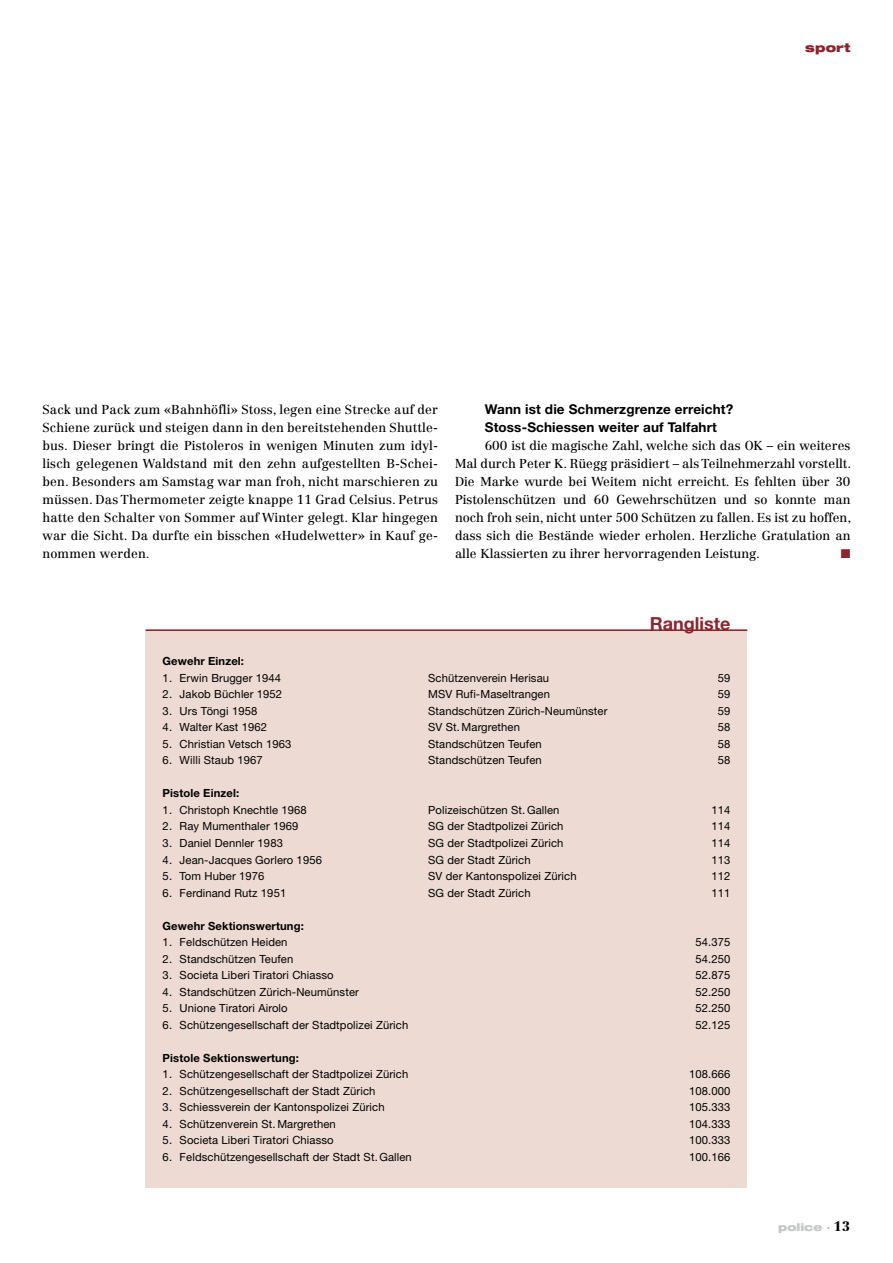
<style>
.page{position:relative;width:893px;height:1263px;background:#fff}
.page>*{position:absolute;margin:0;border:0;box-sizing:border-box;transform-origin:0 0}
.t1{font:700 18px "Helvetica Neue LT Std";color:#8f232c}
.t2{font:700 13.5px/18px "Helvetica Neue LT Std";letter-spacing:.01em;color:#000}
.t3{font:12.75px/18px "Centennial LT Std";color:#000;text-align:justify}
.t4{font:12.75px "Zapf Dingbats ITC";color:#8f232c}
.t5{font:900 expanded 12px "Helvetica Neue LT Std";letter-spacing:.015em;color:#8f232c}
.t6{font:11.25px "Helvetica Neue LT Std";letter-spacing:.01em;color:#000}
.t7{font:700 11.25px "Helvetica Neue LT Std";letter-spacing:.01em;color:#000}
.t8{font:900 expanded 10.5px "Helvetica Neue LT Std";color:#c5c7c7}
.s1{font-family:"Centennial LT Std";font-stretch:normal;color:#9d9e9e}
.s2{font-family:"Centennial LT Std";font-stretch:normal;font-size:13.5px;color:#000}
</style>
<div class="page">
<div style="left:146px;top:630px;width:601px;height:558px;background:#ecdad3"></div>
<hr style="left:146px;top:629px;width:601px;height:2px;background:#8f232c">
<p class="t5" style="left:805px;top:40px;width:47px">sport</p>
<p class="t3" style="left:43px;top:401px;width:397px">Sack und Pack zum «Bahnhöfli» Stoss, legen eine Strecke auf der Schiene zurück und steigen dann in den bereitstehenden Shuttle&shy;bus. Dieser bringt die Pistoleros in wenigen Minuten zum idyl&shy;lisch gelegenen Waldstand mit den zehn aufgestellten B-Schei&shy;ben. Besonders am Samstag war man froh, nicht marschieren zu müssen. Das Thermometer zeigte knappe 11 Grad Celsius. Petrus hatte den Schalter von Sommer auf Winter gelegt. Klar hingegen war die Sicht. Da durfte ein bisschen «Hudelwetter» in Kauf ge&shy;nommen werden.</p>
<p class="t2" style="left:485px;top:400px;width:250px">Wann ist die Schmerzgrenze erreicht?<br>Stoss-Schiessen weiter auf Talfahrt</p>
<p class="t3" style="left:455px;top:437px;width:398px;text-indent:30px">600 ist die magische Zahl, welche sich das OK – ein weiteres Mal durch Peter K. Rüegg präsidiert – als Teilnehmerzahl vorstellt.<br>Die Marke wurde bei Weitem nicht erreicht. Es fehlten über 30<br>Pistolenschützen und 60 Gewehrschützen und so konnte man noch froh sein, nicht unter 500 Schützen zu fallen. Es ist zu hoffen, dass sich die Bestände wieder erholen. Herzliche Gratulation an alle Klassierten zu ihrer hervorragenden Leistung.</p>
<p class="t4" style="left:841px;top:548px;width:11px">■</p>
<h1 class="t1" style="left:650px;top:612px;width:82px">Rangliste</h1>
<p class="t7" style="left:163px;top:654px;width:83px">Gewehr Einzel:</p>
<p class="t6" style="left:163px;top:671px;width:120px">1. Erwin Brugger 1944</p>
<p class="t6" style="left:428px;top:671px;width:122px">Schützenverein Herisau</p>
<p class="t6" style="left:718px;top:671px;width:14px">59</p>
<p class="t6" style="left:163px;top:688px;width:121px">2. Jakob Büchler 1952</p>
<p class="t6" style="left:428px;top:688px;width:123px">MSV Rufi-Maseltrangen</p>
<p class="t6" style="left:718px;top:688px;width:14px">59</p>
<p class="t6" style="left:163px;top:704px;width:96px">3. Urs Töngi 1958</p>
<p class="t6" style="left:428px;top:704px;width:181px">Standschützen Zürich-Neumünster</p>
<p class="t6" style="left:718px;top:704px;width:14px">59</p>
<p class="t6" style="left:163px;top:721px;width:106px">4. Walter Kast 1962</p>
<p class="t6" style="left:428px;top:721px;width:93px">SV St.Margrethen</p>
<p class="t6" style="left:718px;top:721px;width:14px">58</p>
<p class="t6" style="left:163px;top:737px;width:130px">5. Christian Vetsch 1963</p>
<p class="t6" style="left:428px;top:737px;width:115px">Standschützen Teufen</p>
<p class="t6" style="left:718px;top:737px;width:14px">58</p>
<p class="t6" style="left:163px;top:754px;width:102px">6. Willi Staub 1967</p>
<p class="t6" style="left:428px;top:754px;width:115px">Standschützen Teufen</p>
<p class="t6" style="left:718px;top:754px;width:14px">58</p>
<p class="t7" style="left:163px;top:786px;width:78px">Pistole Einzel:</p>
<p class="t6" style="left:163px;top:803px;width:146px">1. Christoph Knechtle 1968</p>
<p class="t6" style="left:428px;top:803px;width:133px">Polizeischützen St.Gallen</p>
<p class="t6" style="left:711px;top:803px;width:20px">114</p>
<p class="t6" style="left:163px;top:820px;width:137px">2. Ray Mumenthaler 1969</p>
<p class="t6" style="left:428px;top:820px;width:137px">SG der Stadtpolizei Zürich</p>
<p class="t6" style="left:711px;top:820px;width:20px">114</p>
<p class="t6" style="left:163px;top:836px;width:122px">3. Daniel Dennler 1983</p>
<p class="t6" style="left:428px;top:836px;width:137px">SG der Stadtpolizei Zürich</p>
<p class="t6" style="left:711px;top:836px;width:20px">114</p>
<p class="t6" style="left:163px;top:853px;width:161px">4. Jean-Jacques Gorlero 1956</p>
<p class="t6" style="left:428px;top:853px;width:104px">SG der Stadt Zürich</p>
<p class="t6" style="left:711px;top:853px;width:20px">113</p>
<p class="t6" style="left:163px;top:869px;width:103px">5. Tom Huber 1976</p>
<p class="t6" style="left:428px;top:869px;width:150px">SV der Kantonspolizei Zürich</p>
<p class="t6" style="left:711px;top:869px;width:20px">112</p>
<p class="t6" style="left:163px;top:886px;width:125px">6. Ferdinand Rutz 1951</p>
<p class="t6" style="left:428px;top:886px;width:104px">SG der Stadt Zürich</p>
<p class="t6" style="left:711px;top:886px;width:20px">111</p>
<p class="t7" style="left:163px;top:918px;width:143px">Gewehr Sektionswertung:</p>
<p class="t6" style="left:163px;top:935px;width:126px">1. Feldschützen Heiden</p>
<p class="t6" style="left:695px;top:935px;width:36px">54.375</p>
<p class="t6" style="left:163px;top:952px;width:132px">2. Standschützen Teufen</p>
<p class="t6" style="left:695px;top:952px;width:36px">54.250</p>
<p class="t6" style="left:163px;top:968px;width:173px">3. Societa Liberi Tiratori Chiasso</p>
<p class="t6" style="left:695px;top:968px;width:36px">52.875</p>
<p class="t6" style="left:163px;top:985px;width:198px">4. Standschützen Zürich-Neumünster</p>
<p class="t6" style="left:695px;top:985px;width:36px">52.250</p>
<p class="t6" style="left:163px;top:1001px;width:126px">5. Unione Tiratori Airolo</p>
<p class="t6" style="left:695px;top:1001px;width:36px">52.250</p>
<p class="t6" style="left:163px;top:1018px;width:247px">6. Schützengesellschaft der Stadtpolizei Zürich</p>
<p class="t6" style="left:695px;top:1018px;width:36px">52.125</p>
<p class="t7" style="left:163px;top:1050px;width:138px">Pistole Sektionswertung:</p>
<p class="t6" style="left:163px;top:1067px;width:247px">1. Schützengesellschaft der Stadtpolizei Zürich</p>
<p class="t6" style="left:689px;top:1067px;width:43px">108.666</p>
<p class="t6" style="left:163px;top:1084px;width:214px">2. Schützengesellschaft der Stadt Zürich</p>
<p class="t6" style="left:689px;top:1084px;width:43px">108.000</p>
<p class="t6" style="left:163px;top:1100px;width:223px">3. Schiessverein der Kantonspolizei Zürich</p>
<p class="t6" style="left:689px;top:1100px;width:43px">105.333</p>
<p class="t6" style="left:163px;top:1117px;width:175px">4. Schützenverein St.Margrethen</p>
<p class="t6" style="left:689px;top:1117px;width:43px">104.333</p>
<p class="t6" style="left:163px;top:1133px;width:173px">5. Societa Liberi Tiratori Chiasso</p>
<p class="t6" style="left:689px;top:1133px;width:43px">100.333</p>
<p class="t6" style="left:163px;top:1150px;width:251px">6. Feldschützengesellschaft der Stadt St.Gallen</p>
<p class="t6" style="left:689px;top:1150px;width:43px">100.166</p>
<p class="t8" style="left:778px;top:1220px;width:74px">police <span class="s1">·</span> <span class="s2">13</span></p>
</div>
